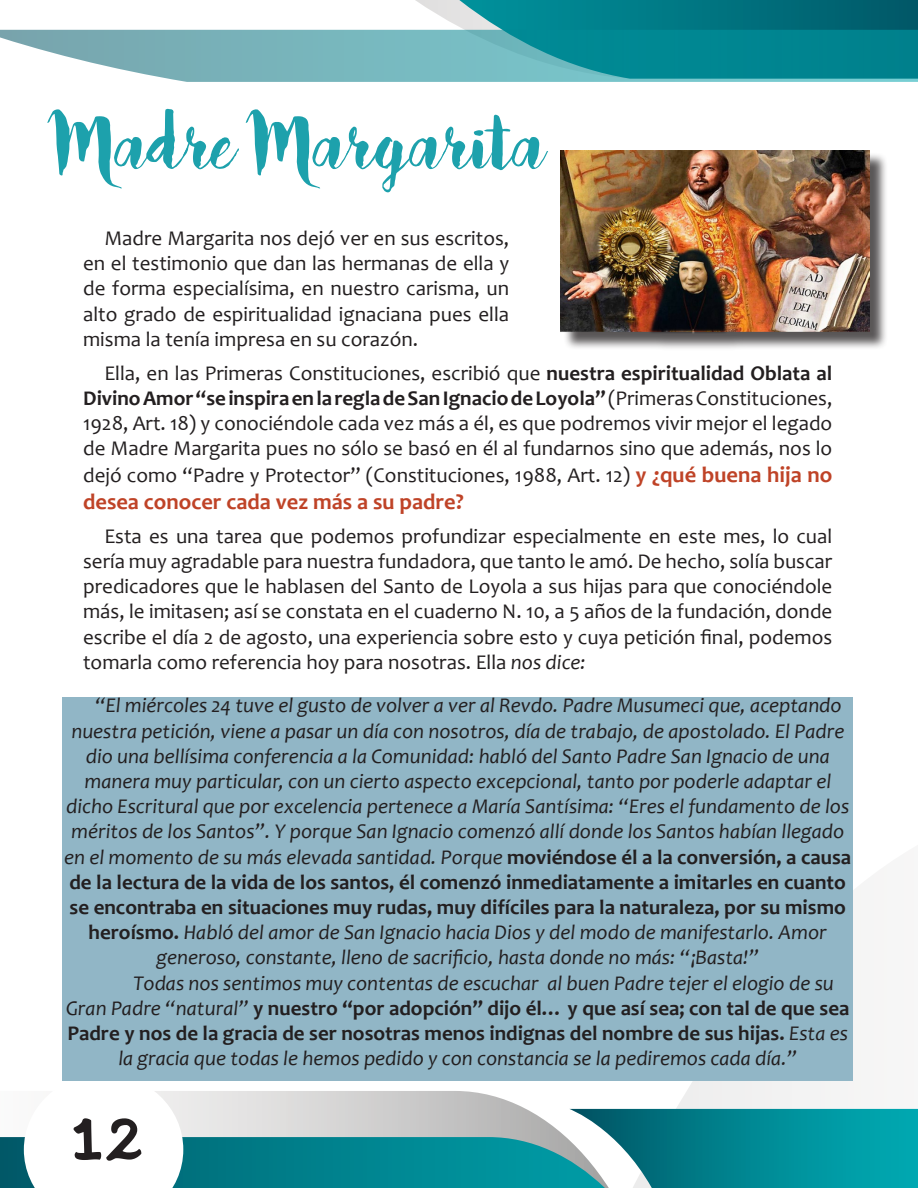
<style>
.page{position:relative;width:918px;height:1188px;background:#fff}
.page>*{position:absolute;margin:0;border:0;box-sizing:border-box;transform-origin:0 0}
.Títulos{font:90px "Bakery";color:#1da1ac}
.t1{font:700 54px "Waltograph UI";color:#231f20}
.t2{font:700 22.5px "Candara";color:#bf4327}
.t3{font:21px/25.2px "Candara";color:#231f20;text-align:justify}
.t4{font:italic 21px "Candara";color:#231f20}
.t5{font:700 21px "Candara";color:#231f20}
.s1{font-weight:700}
.s2{font-weight:700;font-size:22.5px;color:#bf4327}
.s3{font-style:italic}
.s4{font-weight:700;font-style:normal}
.s5{font-weight:400;font-style:italic}
</style>
<div class="page">
<div style="left:853px;top:885px;width:8px;height:189px;background:#f5f5f4"></div>
<svg style="left:0;top:0;width:918px;height:30px"></svg>
<svg style="left:0;top:30px;width:918px;height:52px;background:#55a9b1"></svg>
<svg style="left:0;top:1074px;width:918px;height:114px"></svg>
<div style="left:563px;top:152px;width:325px;height:199px;background:#231f20;opacity:.75"></div>
<img style="left:561px;top:150px;width:309px;height:184px">
<div style="left:62px;top:697px;width:791px;height:384px;background:#91b6c6"></div>
<p class="Títulos" style="left:56px;top:85px;width:492px">Madre Margarita</p>
<p class="t3" style="left:83px;top:225px;width:428px;text-indent:21px">Madre Margarita nos dejó ver en sus escritos, en el testimonio que dan las hermanas de ella y de forma especialísima, en nuestro carisma, un alto grado de espiritualidad ignaciana pues ella misma la tenía impresa en su corazón.</p>
<p class="t3" style="left:83px;top:360px;width:751px;line-height:25.7px;text-indent:21px">Ella, en las Primeras Constituciones, escribió que <span class="s1">nuestra espiritualidad Oblata al Divino Amor “se inspira en la regla de San Ignacio de Loyola”</span> (Primeras Constituciones, 1928, Art. 18) y conociéndole cada vez más a él, es que podremos vivir mejor el legado de Madre Margarita pues no sólo se basó en él al fundarnos sino que además, nos lo dejó como “Padre y Protector” (Constituciones, 1988, Art. 12) <span class="s2">y ¿qué buena hija no</span></p>
<p class="t2" style="left:83px;top:488px;width:382px">desea conocer cada vez más a su padre?</p>
<p class="t3" style="left:83px;top:523px;width:751px;text-indent:21px">Esta es una tarea que podemos profundizar especialmente en este mes, lo cual sería muy agradable para nuestra fundadora, que tanto le amó. De hecho, solía buscar predicadores que le hablasen del Santo de Loyola a sus hijas para que conociéndole más, le imitasen; así se constata en el cuaderno N. 10, a 5 años de la fundación, donde escribe el día 2 de agosto, una experiencia sobre esto y cuya petición final, podemos tomarla como referencia hoy para nosotras. Ella <span class="s3">nos dice:</span></p>
<p class="t4" style="left:95px;top:692px;width:748px">“El miércoles 24 tuve el gusto de volver a ver al Revdo. Padre Musumeci que, aceptando</p>
<p class="t4" style="left:71px;top:718px;width:774px">nuestra petición, viene a pasar un día con nosotros, día de trabajo, de apostolado. El Padre</p>
<p class="t4" style="left:86px;top:743px;width:746px">dio una bellísima conferencia a la Comunidad: habló del Santo Padre San Ignacio de una</p>
<p class="t4" style="left:84px;top:768px;width:748px">manera muy particular, con un cierto aspecto excepcional, tanto por poderle adaptar el</p>
<p class="t4" style="left:66px;top:793px;width:785px">dicho Escritural que por excelencia pertenece a María Santísima: “Eres el fundamento de los</p>
<p class="t4" style="left:71px;top:818px;width:775px">méritos de los Santos”. Y porque San Ignacio comenzó allí donde los Santos habían llegado</p>
<p class="t4" style="left:64px;top:844px;width:788px">en el momento de su más elevada santidad. Porque <span class="s4">moviéndose él a la conversión, a causa</span></p>
<p class="t5" style="left:69px;top:869px;width:778px">de la lectura de la vida de los santos, él comenzó inmediatamente a imitarles en cuanto</p>
<p class="t5" style="left:70px;top:894px;width:778px">se encontraba en situaciones muy rudas, muy difíciles para la naturaleza, por su mismo</p>
<p class="t4" style="left:89px;top:919px;width:740px"><span class="s4">heroísmo.</span> Habló del amor de San Ignacio hacia Dios y del modo de manifestarlo. Amor</p>
<p class="t4" style="left:156px;top:944px;width:604px">generoso, constante, lleno de sacrificio, hasta donde no más: “¡Basta!”</p>
<p class="t4" style="left:133px;top:970px;width:702px">Todas nos sentimos muy contentas de escuchar al buen Padre tejer el elogio de su</p>
<p class="t5" style="left:66px;top:995px;width:785px"><span class="s5">Gran Padre “natural”</span> y nuestro “por adopción” dijo él… y que así sea; con tal de que sea</p>
<p class="t5" style="left:67px;top:1020px;width:782px">Padre y nos de la gracia de ser nosotras menos indignas del nombre de sus hijas. <span class="s5">Esta es</span></p>
<p class="t4" style="left:118px;top:1045px;width:680px">la gracia que todas le hemos pedido y con constancia se la pediremos cada día.”</p>
<h2 class="t1" style="left:67px;top:1108px;width:77px">12</h2>
</div>
